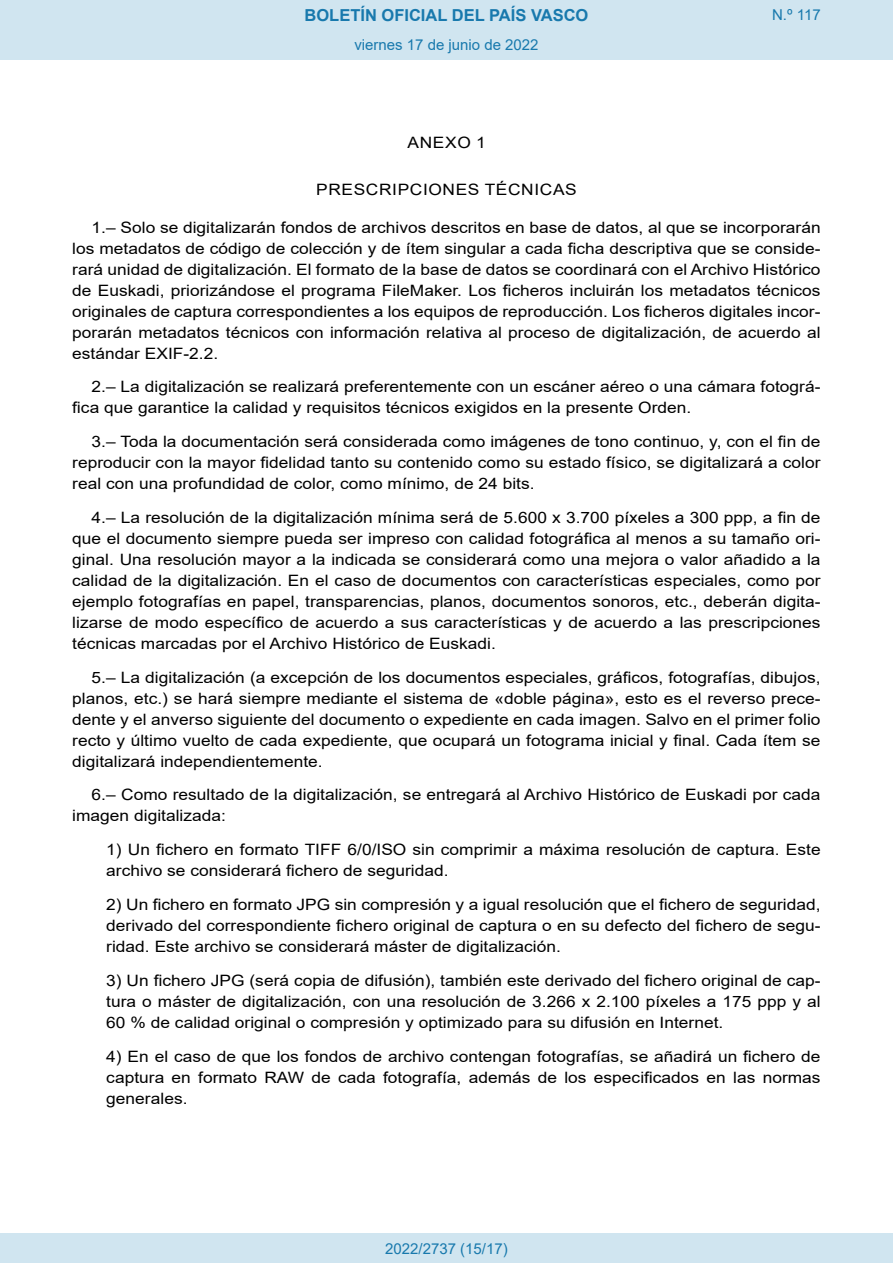
<style>
.page{position:relative;width:893px;height:1263px;background:#fff}
.page>*{position:absolute;margin:0;border:0;box-sizing:border-box;transform-origin:0 0}
.t1{font:700 16.5px "Arial";color:#1879ad}
.BOPVDetalle{font:15.6px/21px "Arial";color:#000;text-align:justify;scale:1.11 1}
.BOPVDetalle1{font:15.6px/21px "Arial";color:#000;text-align:justify;scale:1.11 1}
.BOPVClave{font:15.6px "Arial";letter-spacing:.035em;color:#000;scale:1.11 1}
.Paginacion_Centro{font:15px "Arial";color:#1879ad}
</style>
<div class="page">
<div style="left:0;top:0;width:893px;height:60px;background:#d0e5f0"></div>
<div style="left:0;top:1233px;width:893px;height:30px;background:#d0e5f0"></div>
<p class="t1" style="left:305px;top:3px;width:285px">BOLETÍN OFICIAL DEL PAÍS VASCO</p>
<p class="Paginacion_Centro" style="left:354px;top:35px;width:186px">viernes 17 de junio de 2022</p>
<p class="Paginacion_Centro" style="left:772px;top:5px;width:50px">N.º 117</p>
<p class="BOPVClave" style="left:408px;top:132px;width:72px">ANEXO 1</p>
<p class="BOPVClave" style="left:316px;top:178px;width:236px">PRESCRIPCIONES TÉCNICAS</p>
<p class="BOPVDetalle" style="left:72px;top:217px;width:676px;text-indent:19px">1.– Solo se digitalizarán fondos de archivos descritos en base de datos, al que se incorporarán los metadatos de código de colección y de ítem singular a cada ficha descriptiva que se conside&shy;rará unidad de digitalización. El formato de la base de datos se coordinará con el Archivo Histórico de Euskadi, priorizándose el programa FileMaker. Los ficheros incluirán los metadatos técnicos originales de captura correspondientes a los equipos de reproducción. Los ficheros digitales incor&shy;porarán metadatos técnicos con información relativa al proceso de digitalización, de acuerdo al estándar EXIF-2.2.</p>
<p class="BOPVDetalle" style="left:72px;top:376px;width:676px;text-indent:19px">2.– La digitalización se realizará preferentemente con un escáner aéreo o una cámara fotográ&shy;fica que garantice la calidad y requisitos técnicos exigidos en la presente Orden.</p>
<p class="BOPVDetalle" style="left:72px;top:431px;width:676px;text-indent:19px">3.– Toda la documentación será considerada como imágenes de tono continuo, y, con el fin de reproducir con la mayor fidelidad tanto su contenido como su estado físico, se digitalizará a color real con una profundidad de color, como mínimo, de 24 bits.</p>
<p class="BOPVDetalle" style="left:72px;top:507px;width:676px;text-indent:19px">4.– La resolución de la digitalización mínima será de 5.600 x 3.700 píxeles a 300 ppp, a fin de que el documento siempre pueda ser impreso con calidad fotográfica al menos a su tamaño ori&shy;ginal. Una resolución mayor a la indicada se considerará como una mejora o valor añadido a la calidad de la digitalización. En el caso de documentos con características especiales, como por ejemplo fotografías en papel, transparencias, planos, documentos sonoros, etc., deberán digita&shy;lizarse de modo específico de acuerdo a sus características y de acuerdo a las prescripciones técnicas marcadas por el Archivo Histórico de Euskadi.</p>
<p class="BOPVDetalle" style="left:72px;top:667px;width:676px;text-indent:19px">5.– La digitalización (a excepción de los documentos especiales, gráficos, fotografías, dibujos, planos, etc.) se hará siempre mediante el sistema de «doble página», esto es el reverso prece&shy;dente y el anverso siguiente del documento o expediente en cada imagen. Salvo en el primer folio recto y último vuelto de cada expediente, que ocupará un fotograma inicial y final. Cada ítem se digitalizará independientemente.</p>
<p class="BOPVDetalle" style="left:72px;top:784px;width:676px;text-indent:19px">6.– Como resultado de la digitalización, se entregará al Archivo Histórico de Euskadi por cada imagen digitalizada:</p>
<p class="BOPVDetalle1" style="left:106px;top:839px;width:645px">1) Un fichero en formato TIFF 6/0/ISO sin comprimir a máxima resolución de captura. Este archivo se considerará fichero de seguridad.</p>
<p class="BOPVDetalle1" style="left:106px;top:894px;width:645px">2) Un fichero en formato JPG sin compresión y a igual resolución que el fichero de seguridad, derivado del correspondiente fichero original de captura o en su defecto del fichero de segu&shy;ridad. Este archivo se considerará máster de digitalización.</p>
<p class="BOPVDetalle1" style="left:106px;top:970px;width:645px">3) Un fichero JPG (será copia de difusión), también este derivado del fichero original de cap&shy;tura o máster de digitalización, con una resolución de 3.266 x 2.100 píxeles a 175 ppp y al 60 % de calidad original o compresión y optimizado para su difusión en Internet.</p>
<p class="BOPVDetalle1" style="left:106px;top:1045px;width:645px">4) En el caso de que los fondos de archivo contengan fotografías, se añadirá un fichero de captura en formato RAW de cada fotografía, además de los especificados en las normas generales.</p>
<p class="Paginacion_Centro" style="left:385px;top:1238px;width:124px">2022/2737 (15/17)</p>
</div>
